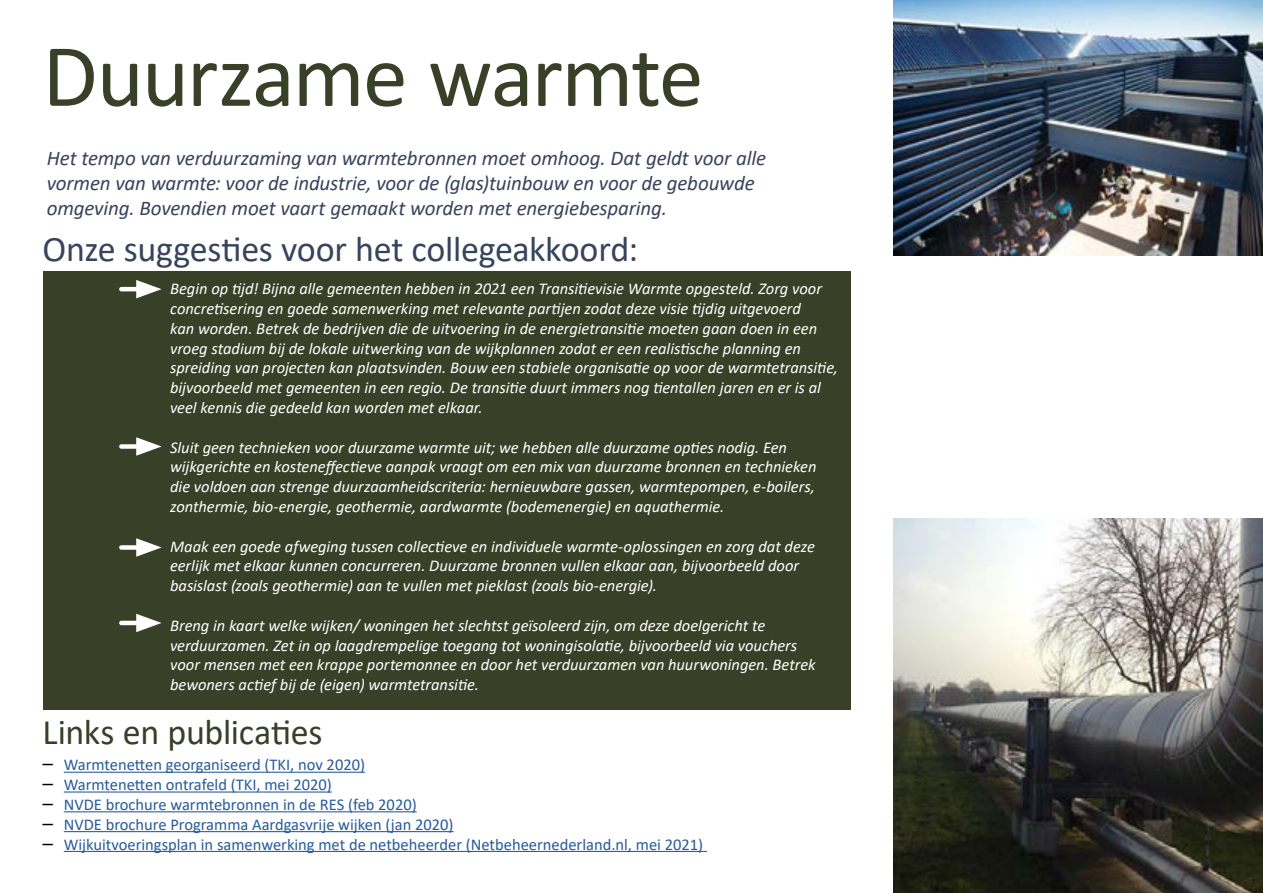
<style>
.page{position:relative;width:1263px;height:893px;background:#fff}
.page>*{position:absolute;margin:0;border:0;box-sizing:border-box;transform-origin:0 0}
.t1{font:90px "Calibri";letter-spacing:-.02em;color:#384028}
.t2{font:36px "Calibri";letter-spacing:-.01em;color:#38445c}
.t3{font:36px "Calibri";letter-spacing:-.01em;color:#384028}
.t4{font:italic 21px/25.2px "Calibri";letter-spacing:-.005em;color:#38445c}
.t5{font:italic 16.5px/19.8px "Calibri";letter-spacing:-.005em;color:#fff}
.t6{font:16.5px/19.8px "Calibri";color:#275b9b}
.s1{color:#000}
</style>
<div class="page">
<div style="left:43px;top:272px;width:807px;height:438px;background:#384028"></div>
<hr style="left:121px;top:287px;width:26px;height:4px;background:#fff">
<svg style="left:136px;top:280px;width:26px;height:18px"></svg>
<div style="left:121px;top:444px;width:26px;height:5px;background:#fff"></div>
<svg style="left:136px;top:437px;width:26px;height:19px"></svg>
<hr style="left:64px;top:772px;width:301px;height:1px;background:#275b9b">
<hr style="left:64px;top:791px;width:268px;height:1px;background:#275b9b">
<hr style="left:64px;top:811px;width:353px;height:1px;background:#275b9b">
<hr style="left:64px;top:831px;width:390px;height:1px;background:#275b9b">
<hr style="left:64px;top:851px;width:643px;height:1px;background:#275b9b">
<div style="left:121px;top:545px;width:26px;height:5px;background:#fff"></div>
<svg style="left:136px;top:538px;width:26px;height:19px"></svg>
<hr style="left:121px;top:621px;width:26px;height:4px;background:#fff">
<svg style="left:136px;top:614px;width:26px;height:18px"></svg>
<img style="left:893px;top:519px;width:370px;height:374px">
<img style="left:893px;top:0;width:370px;height:255px">
<h1 class="t1" style="left:43px;top:13px;width:663px">Duurzame warmte</h1>
<p class="t4" style="left:47px;top:144px;width:721px">Het tempo van verduurzaming van warmtebronnen moet omhoog. Dat geldt voor alle vormen van warmte: voor de industrie, voor de (glas)tuinbouw en voor de gebouwde omgeving. Bovendien moet vaart gemaakt worden met energiebesparing.</p>
<h2 class="t2" style="left:43px;top:224px;width:597px">Onze suggesties voor het collegeakkoord:</h2>
<p class="t5" style="left:170px;top:278px;width:669px">Begin op tijd! Bijna alle gemeenten hebben in 2021 een Transitievisie Warmte opgesteld. Zorg voor concretisering en goede samenwerking met relevante partijen zodat deze visie tijdig uitgevoerd<br>kan worden. Betrek de bedrijven die de uitvoering in de energietransitie moeten gaan doen in een vroeg stadium bij de lokale uitwerking van de wijkplannen zodat er een realistische planning en spreiding van projecten kan plaatsvinden. Bouw een stabiele organisatie op voor de warmtetransitie, bijvoorbeeld met gemeenten in een regio. De transitie duurt immers nog tientallen jaren en er is al veel kennis die gedeeld kan worden met elkaar.</p>
<p class="t5" style="left:170px;top:436px;width:648px">Sluit geen technieken voor duurzame warmte uit; we hebben alle duurzame opties nodig. Een wijkgerichte en kosteneffectieve aanpak vraagt om een mix van duurzame bronnen en technieken die voldoen aan strenge duurzaamheidscriteria: hernieuwbare gassen, warmtepompen, e-boilers, zonthermie, bio-energie, geothermie, aardwarmte (bodemenergie) en aquathermie.</p>
<p class="t5" style="left:170px;top:535px;width:646px">Maak een goede afweging tussen collectieve en individuele warmte-oplossingen en zorg dat deze eerlijk met elkaar kunnen concurreren. Duurzame bronnen vullen elkaar aan, bijvoorbeeld door basislast (zoals geothermie) aan te vullen met pieklast (zoals bio-energie).</p>
<p class="t5" style="left:170px;top:615px;width:647px">Breng in kaart welke wijken/ woningen het slechtst geïsoleerd zijn, om deze doelgericht te verduurzamen. Zet in op laagdrempelige toegang tot woningisolatie, bijvoorbeeld via vouchers voor mensen met een krappe portemonnee en door het verduurzamen van huurwoningen. Betrek bewoners actief bij de (eigen) warmtetransitie.</p>
<h2 class="t3" style="left:43px;top:707px;width:281px">Links en publicaties</h2>
<p class="t6" style="left:43px;top:754px;width:662px"><span class="s1">ꟷ</span> Warmtenetten georganiseerd (TKI, nov 2020)<br><span class="s1">ꟷ</span> Warmtenetten ontrafeld (TKI, mei 2020)<br><span class="s1">ꟷ</span> NVDE brochure warmtebronnen in de RES (feb 2020)<br><span class="s1">ꟷ</span> NVDE brochure Programma Aardgasvrije wijken (jan 2020)<br><span class="s1">ꟷ</span> Wijkuitvoeringsplan in samenwerking met de netbeheerder (Netbeheernederland.nl, mei 2021)</p>
</div>
